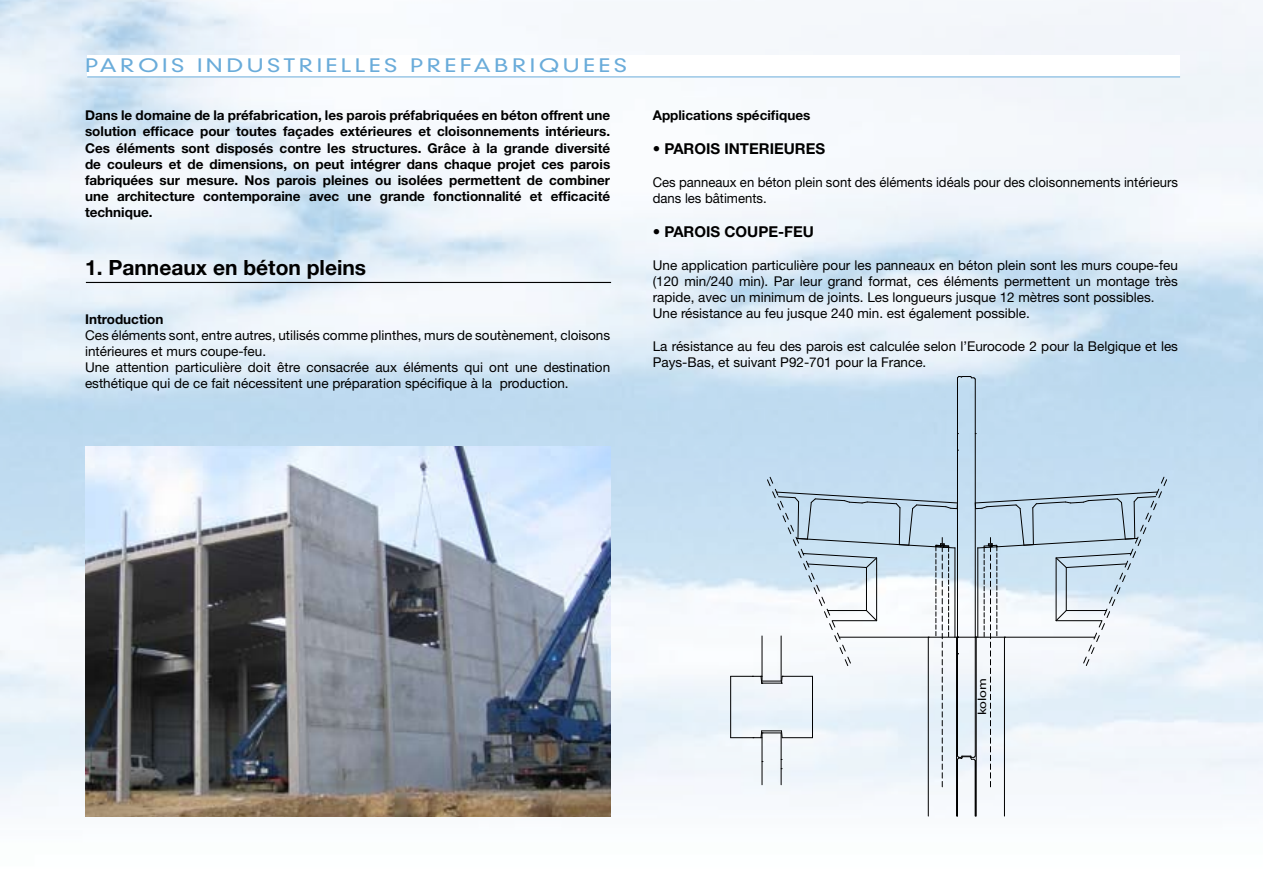
<style>
.page{position:relative;width:1263px;height:893px;background:#fff}
.page>*{position:absolute;margin:0;border:0;box-sizing:border-box;transform-origin:0 0}
.t1{font:700 21px "Helvetica Neue LT Std";color:#000}
.t2{font:300 18px "DIN Neuzeit Grotesk Std";letter-spacing:.15em;color:#6aacda;scale:1.27 1}
.t3{font:700 15px "Helvetica Neue LT Std";color:#000}
.t4{font:13.5px/16.2px "Helvetica Neue LT Std";color:#000}
.t5{font:700 13.5px/16.2px "Helvetica Neue LT Std";color:#000;text-align:justify}
.t6{font:11.85px "Myriad Pro";color:#000;scale:1.2 1}
</style>
<div class="page">
<img style="left:0;top:0;width:1262px;height:817px">
<div style="left:87px;top:55px;width:1093px;height:22px;background:#fff"></div>
<hr style="left:1262px;top:0;width:1px;height:893px;background:#003a80">
<hr style="left:87px;top:77px;width:1093px;height:1px;background:#6aacda">
<img style="left:85px;top:446px;width:525px;height:370px">
<hr style="left:975px;top:379px;width:1px;height:377px;background:#000">
<hr style="left:957px;top:378px;width:1px;height:378px;background:#000">
<hr style="left:1004px;top:637px;width:1px;height:179px;background:#000">
<hr style="left:928px;top:637px;width:1px;height:179px;background:#000">
<svg style="left:956px;top:375px;width:20px;height:5px"></svg>
<hr style="left:957px;top:759px;width:1px;height:57px;background:#000">
<hr style="left:975px;top:760px;width:1px;height:56px;background:#000">
<hr style="left:956px;top:637px;width:1px;height:179px;background:#000">
<hr style="left:976px;top:637px;width:1px;height:179px;background:#000">
<hr style="left:730px;top:676px;width:1px;height:62px;background:#000">
<hr style="left:731px;top:676px;width:30px;height:1px;background:#000">
<hr style="left:731px;top:737px;width:30px;height:1px;background:#000">
<svg style="left:760px;top:475px;width:409px;height:314px"></svg>
<hr style="left:86px;top:282px;width:525px;height:1px;background:#000">
<h2 class="t2" style="left:85px;top:55px;width:428px">PAROIS INDUSTRIELLES PREFABRIQUEES</h2>
<p class="t5" style="left:85px;top:107px;width:527px">Dans le domaine de la préfabrication, les parois préfabriquées en béton offrent une solution efficace pour toutes façades extérieures et cloisonnements intérieurs.<br>Ces éléments sont disposés contre les structures. Grâce à la grande diversité de couleurs et de dimensions, on peut intégrer dans chaque projet ces parois fabriquées sur mesure. Nos parois pleines ou isolées permettent de combiner une architecture contemporaine avec une grande fonctionnalité et efficacité technique.</p>
<h1 class="t1" style="left:85px;top:255px;width:283px">1. Panneaux en béton pleins</h1>
<p class="t5" style="left:85px;top:310px;width:80px">Introduction</p>
<p class="t4" style="left:85px;top:327px;width:527px">Ces éléments sont, entre autres, utilisés comme plinthes, murs de soutènement, cloisons intérieures et murs coupe-feu.<br>Une attention particulière doit être consacrée aux éléments qui ont une destination esthétique qui de ce fait nécessitent une préparation spécifique à la production.</p>
<p class="t5" style="left:653px;top:107px;width:159px">Applications spécifiques</p>
<p class="t3" style="left:653px;top:140px;width:174px">• PAROIS INTERIEURES</p>
<p class="t4" style="left:653px;top:174px;width:527px">Ces panneaux en béton plein sont des éléments idéals pour des cloisonnements intérieurs dans les bâtiments.</p>
<p class="t3" style="left:653px;top:223px;width:163px">• PAROIS COUPE-FEU</p>
<p class="t4" style="left:653px;top:257px;width:527px">Une application particulière pour les panneaux en béton plein sont les murs coupe-feu (120 min/240 min). Par leur grand format, ces éléments permettent un montage très rapide, avec un minimum de joints. Les longueurs jusque 12 mètres sont possibles.<br>Une résistance au feu jusque 240 min. est également possible.</p>
<p class="t4" style="left:653px;top:338px;width:527px">La résistance au feu des parois est calculée selon l’Eurocode 2 pour la Belgique et les<br>Pays-Bas, et suivant P92-701 pour la France.</p>
<p class="t6" style="left:976px;top:715px;width:33px;rotate:-90deg">kolom</p>
</div>
